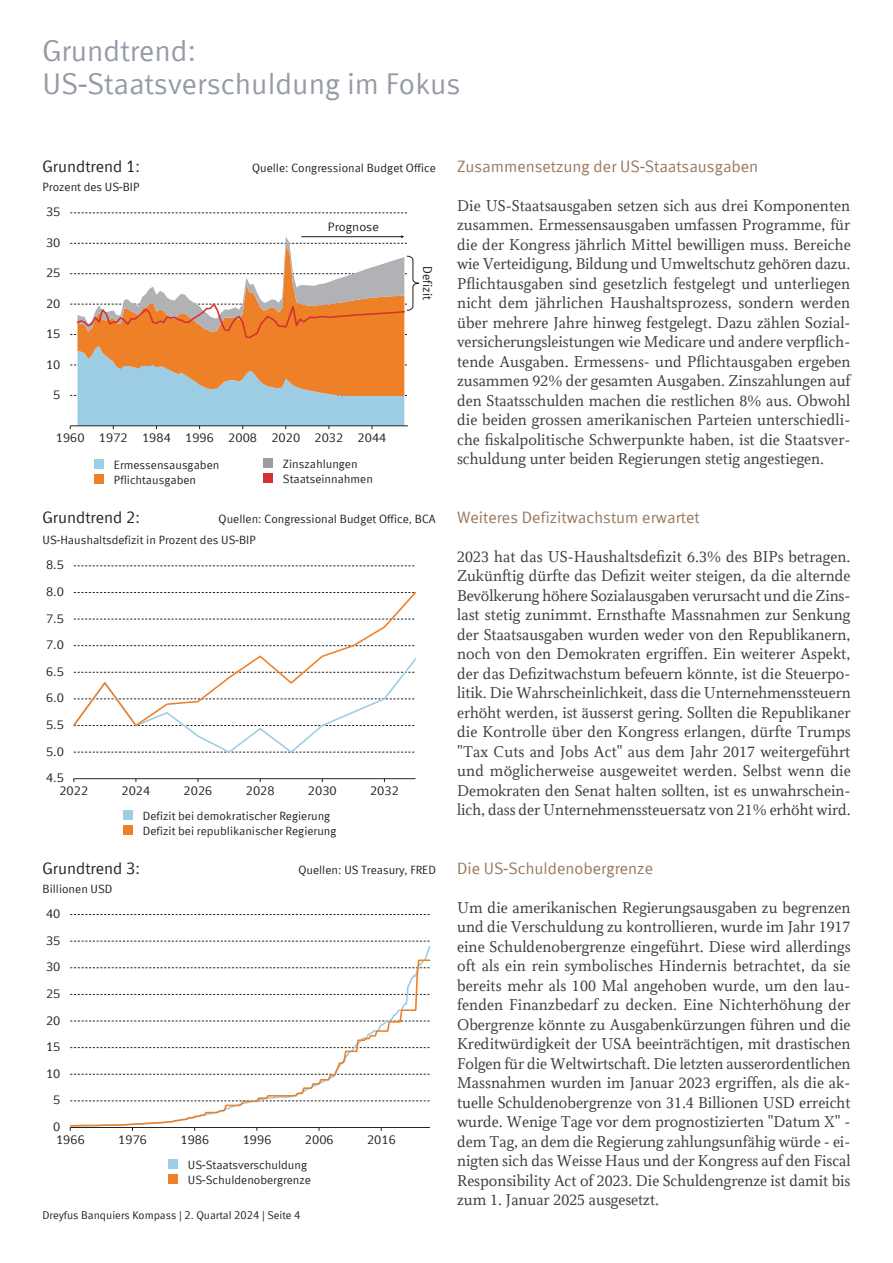
<style>
.page{position:relative;width:893px;height:1263px;background:#fff}
.page>*{position:absolute;margin:0;border:0;box-sizing:border-box;transform-origin:0 0}
.t1{font:30px "Dreyfus Sans";color:#959ba6}
.t2{font:16.5px/19.5px "Dreyfus Serif";color:#3e3e3f;text-align:justify}
.t3{font:16.5px "Dreyfus Sans";color:#96775e}
.t4{font:16.5px "Dreyfus Sans";color:#231f20}
.t5{font:12.9px "Dreyfus Sans";color:#231f20;scale:.96 1}
.t6{font:12.45px "Dreyfus Sans";color:#231f20;scale:1.04 1}
.t7{font:12.3px "Dreyfus Sans";color:#231f20;scale:1.04 1}
.t8{font:12.3px "Dreyfus Sans";color:#231f20;scale:1.04 1}
.t9{font:12px "Dreyfus Sans";color:#231f20}
.t10{font:11.25px "Dreyfus Sans";color:#231f20}
</style>
<div class="page">
<svg style="left:70px;top:213px;width:337px;height:1px"></svg>
<div style="left:77px;top:339px;width:327px;height:7px;background:#ee8027"></div>
<svg style="left:70px;top:346px;width:338px;height:83px;background:#c1af97"></svg>
<svg style="left:70px;top:235px;width:350px;height:104px"></svg>
<svg style="left:74px;top:566px;width:341px;height:1px"></svg>
<hr style="left:74px;top:778px;width:341px;height:1px;background:#231f20">
<svg style="left:74px;top:728px;width:341px;height:25px"></svg>
<svg style="left:74px;top:591px;width:342px;height:137px"></svg>
<svg style="left:70px;top:941px;width:360px;height:1px"></svg>
<svg style="left:70px;top:914px;width:360px;height:1px"></svg>
<hr style="left:70px;top:1127px;width:360px;height:1px;background:#231f20">
<svg style="left:70px;top:959px;width:360px;height:168px"></svg>
<div style="left:168px;top:1159px;width:10px;height:9px;background:#9ccde4"></div>
<div style="left:168px;top:1174px;width:10px;height:9px;background:#ee8027"></div>
<div style="left:123px;top:810px;width:10px;height:10px;background:#9ccde4"></div>
<div style="left:123px;top:825px;width:10px;height:10px;background:#ee8027"></div>
<div style="left:94px;top:459px;width:10px;height:9px;background:#9ccde4"></div>
<div style="left:94px;top:474px;width:10px;height:9px;background:#ee8027"></div>
<div style="left:263px;top:458px;width:10px;height:10px;background:#9d9d9d"></div>
<div style="left:263px;top:473px;width:10px;height:10px;background:#d43130"></div>
<p class="t1" style="left:43px;top:34px;width:155px">Grundtrend:</p>
<p class="t1" style="left:43px;top:67px;width:420px">US-Staatsverschuldung im Fokus</p>
<p class="t4" style="left:43px;top:157px;width:99px">Grundtrend 1:</p>
<p class="t9" style="left:42px;top:180px;width:99px">Prozent des US-BIP</p>
<p class="t7" style="left:46px;top:205px;width:15px">35</p>
<p class="t7" style="left:46px;top:236px;width:15px">30</p>
<p class="t7" style="left:46px;top:266px;width:15px">25</p>
<p class="t7" style="left:46px;top:297px;width:15px">20</p>
<p class="t7" style="left:46px;top:327px;width:15px">15</p>
<p class="t7" style="left:46px;top:357px;width:15px">10</p>
<p class="t7" style="left:53px;top:388px;width:8px">5</p>
<p class="t9" style="left:252px;top:161px;width:185px">Quelle: Congressional Budget Office</p>
<p class="t7" style="left:328px;top:220px;width:51px">Prognose</p>
<p class="t5" style="left:435px;top:266px;width:36px;rotate:90deg">Defizit</p>
<p class="t7" style="left:56px;top:431px;width:319px">1960 1972 1984 1996 2008 2020 2032 2044</p>
<p class="t9" style="left:114px;top:458px;width:107px">Ermessensausgaben</p>
<p class="t9" style="left:114px;top:473px;width:84px">Pflichtausgaben</p>
<p class="t9" style="left:283px;top:457px;width:76px">Zinszahlungen</p>
<p class="t9" style="left:283px;top:472px;width:91px">Staatseinnahmen</p>
<p class="t4" style="left:43px;top:508px;width:99px">Grundtrend 2:</p>
<p class="t9" style="left:219px;top:512px;width:219px">Quellen: Congressional Budget Office, BCA</p>
<p class="t9" style="left:43px;top:533px;width:215px">US-Haushaltsdefizit in Prozent des US-BIP</p>
<p class="t6" style="left:46px;top:558px;width:19px">8.5</p>
<p class="t6" style="left:46px;top:585px;width:19px">8.0</p>
<p class="t6" style="left:46px;top:611px;width:19px">7.5</p>
<p class="t6" style="left:46px;top:638px;width:19px">7.0</p>
<p class="t6" style="left:46px;top:665px;width:19px">6.5</p>
<p class="t6" style="left:46px;top:691px;width:19px">6.0</p>
<p class="t6" style="left:46px;top:718px;width:19px">5.5</p>
<p class="t6" style="left:46px;top:744px;width:19px">5.0</p>
<p class="t6" style="left:46px;top:771px;width:19px">4.5</p>
<p class="t6" style="left:59px;top:784px;width:29px">2022</p>
<p class="t6" style="left:122px;top:784px;width:29px">2024</p>
<p class="t6" style="left:184px;top:784px;width:29px">2026</p>
<p class="t6" style="left:246px;top:784px;width:29px">2028</p>
<p class="t6" style="left:308px;top:784px;width:29px">2030</p>
<p class="t6" style="left:370px;top:784px;width:29px">2032</p>
<p class="t9" style="left:143px;top:809px;width:189px">Defizit bei demokratischer Regierung</p>
<p class="t9" style="left:143px;top:824px;width:195px">Defizit bei republikanischer Regierung</p>
<p class="t4" style="left:43px;top:859px;width:99px">Grundtrend 3:</p>
<p class="t9" style="left:43px;top:882px;width:71px">Billionen USD</p>
<p class="t8" style="left:46px;top:907px;width:15px">40</p>
<p class="t8" style="left:46px;top:933px;width:15px">35</p>
<p class="t8" style="left:46px;top:960px;width:15px">30</p>
<p class="t8" style="left:46px;top:987px;width:15px">25</p>
<p class="t8" style="left:46px;top:1013px;width:15px">20</p>
<p class="t8" style="left:46px;top:1040px;width:15px">15</p>
<p class="t8" style="left:46px;top:1067px;width:15px">10</p>
<p class="t8" style="left:53px;top:1093px;width:8px">5</p>
<p class="t8" style="left:53px;top:1120px;width:8px">0</p>
<p class="t9" style="left:298px;top:863px;width:139px">Quellen: US Treasury, FRED</p>
<p class="t8" style="left:56px;top:1132px;width:29px">1966</p>
<p class="t8" style="left:118px;top:1132px;width:29px">1976</p>
<p class="t8" style="left:181px;top:1132px;width:29px">1986</p>
<p class="t8" style="left:243px;top:1132px;width:29px">1996</p>
<p class="t8" style="left:305px;top:1132px;width:29px">2006</p>
<p class="t8" style="left:367px;top:1132px;width:29px">2016</p>
<p class="t9" style="left:188px;top:1158px;width:121px">US-Staatsverschuldung</p>
<p class="t9" style="left:188px;top:1173px;width:125px">US-Schuldenobergrenze</p>
<p class="t10" style="left:43px;top:1208px;width:260px">Dreyfus Banquiers Kompass | 2. Quartal 2024 | Seite 4</p>
<p class="t3" style="left:457px;top:157px;width:303px">Zusammensetzung der US-Staatsausgaben</p>
<p class="t2" style="left:457px;top:196px;width:395px">Die US-Staatsausgaben setzen sich aus drei Komponenten zusammen. Ermessensausgaben umfassen Programme, für die der Kongress jährlich Mittel bewilligen muss. Bereiche wie Verteidigung, Bildung und Umweltschutz gehören dazu.<br>Pflichtausgaben sind gesetzlich festgelegt und unterliegen nicht dem jährlichen Haushaltsprozess, sondern werden über mehrere Jahre hinweg festgelegt. Dazu zählen Sozial&shy;versicherungsleistungen wie Medicare und andere verpflich&shy;tende Ausgaben. Ermessens- und Pflichtausgaben ergeben zusammen 92% der gesamten Ausgaben. Zinszahlungen auf den Staatsschulden machen die restlichen 8% aus. Obwohl die beiden grossen amerikanischen Parteien unterschiedli&shy;che fiskalpolitische Schwerpunkte haben, ist die Staatsver&shy;schuldung unter beiden Regierungen stetig angestiegen.</p>
<p class="t3" style="left:457px;top:508px;width:244px">Weiteres Defizitwachstum erwartet</p>
<p class="t2" style="left:457px;top:547px;width:395px">2023 hat das US-Haushaltsdefizit 6.3% des BIPs betragen.<br>Zukünftig dürfte das Defizit weiter steigen, da die alternde Bevölkerung höhere Sozialausgaben verursacht und die Zins&shy;last stetig zunimmt. Ernsthafte Massnahmen zur Senkung der Staatsausgaben wurden weder von den Republikanern, noch von den Demokraten ergriffen. Ein weiterer Aspekt, der das Defizitwachstum befeuern könnte, ist die Steuerpo&shy;litik. Die Wahrscheinlichkeit, dass die Unternehmenssteuern erhöht werden, ist äusserst gering. Sollten die Republikaner die Kontrolle über den Kongress erlangen, dürfte Trumps "Tax Cuts and Jobs Act" aus dem Jahr 2017 weitergeführt und möglicherweise ausgeweitet werden. Selbst wenn die Demokraten den Senat halten sollten, ist es unwahrschein&shy;lich, dass der Unternehmenssteuersatz von 21% erhöht wird.</p>
<p class="t3" style="left:457px;top:859px;width:198px">Die US-Schuldenobergrenze</p>
<p class="t2" style="left:457px;top:898px;width:395px">Um die amerikanischen Regierungsausgaben zu begrenzen und die Verschuldung zu kontrollieren, wurde im Jahr 1917 eine Schuldenobergrenze eingeführt. Diese wird allerdings oft als ein rein symbolisches Hindernis betrachtet, da sie bereits mehr als 100 Mal angehoben wurde, um den lau&shy;fenden Finanzbedarf zu decken. Eine Nichterhöhung der Obergrenze könnte zu Ausgabenkürzungen führen und die Kreditwürdigkeit der USA beeinträchtigen, mit drastischen Folgen für die Weltwirtschaft. Die letzten ausserordentlichen Massnahmen wurden im Januar 2023 ergriffen, als die ak&shy;tuelle Schuldenobergrenze von 31.4 Billionen USD erreicht wurde. Wenige Tage vor dem prognostizierten "Datum X" - dem Tag, an dem die Regierung zahlungsunfähig würde - ei&shy;nigten sich das Weisse Haus und der Kongress auf den Fiscal Responsibility Act of 2023. Die Schuldengrenze ist damit bis zum 1. Januar 2025 ausgesetzt.</p>
</div>
